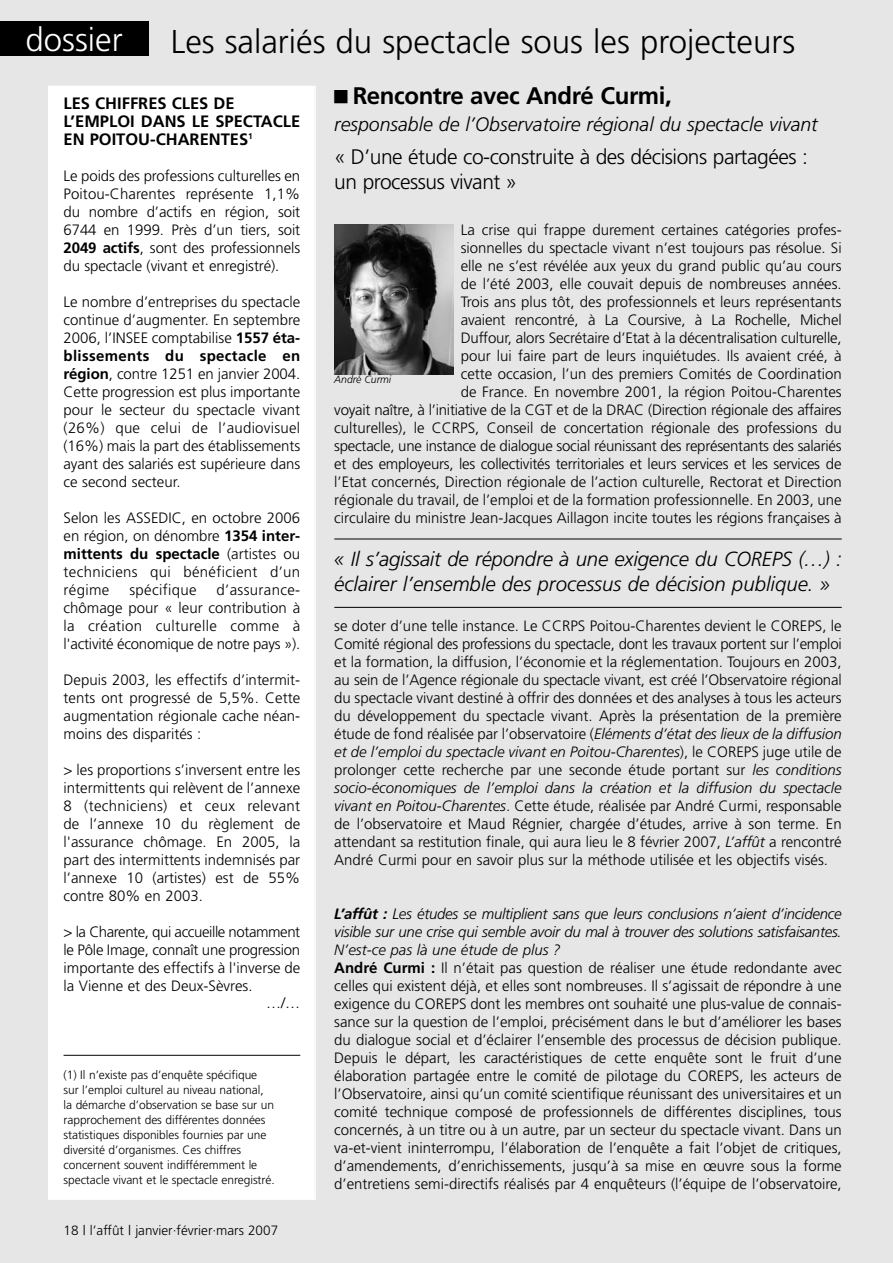
<style>
.page{position:relative;width:893px;height:1263px;background:#fff}
.page>*{position:absolute;margin:0;border:0;box-sizing:border-box;transform-origin:0 0}
.t1{font:300 33px "Frutiger";color:#000}
.t2{font:300 33px "Frutiger";color:#fff}
.t3{font:700 24px "Frutiger";letter-spacing:-.015em;color:#000}
.t4{font:300 21px/25.5px "Frutiger";letter-spacing:-.02em;color:#000}
.t5{font:italic 300 20.4px/24.5px "Frutiger";color:#000}
.t6{font:italic 300 19.5px "Frutiger";color:#000}
.t7{font:700 16.5px/18px "Frutiger";color:#000}
.t8{font:300 15px/18px "Frutiger";color:#000;text-align:justify}
.t9{font:300 15px "Frutiger";letter-spacing:-.03em;color:#000}
.t10{font:300 15px "Frutiger";letter-spacing:.02em;color:#000}
.t11{font:300 13.5px "Frutiger";color:#000}
.t12{font:300 12px/15px "Frutiger";letter-spacing:-.005em;color:#000}
.t13{font:italic 300 10.5px "Frutiger";letter-spacing:-.005em;color:#000}
.s1{font-weight:700}
.s2{font-style:italic}
.s3{font-weight:700;font-style:italic}
</style>
<div class="page">
<div style="left:0;top:1px;width:893px;height:1262px;background:#e6e6e6"></div>
<div style="left:0;top:22px;width:149px;height:34px;background:#000"></div>
<img style="left:334px;top:225px;width:119px;height:149px">
<hr style="left:334px;top:539px;width:508px;height:1px;background:#000">
<hr style="left:334px;top:607px;width:508px;height:1px;background:#000">
<div style="left:49px;top:87px;width:265px;height:1111px;background:#fff"></div>
<div style="left:48px;top:86px;width:268px;height:1114px;border:2px solid #fff"></div>
<hr style="left:64px;top:1055px;width:236px;height:1px;background:#000">
<h1 class="t2" style="left:26px;top:26px;width:99px">dossier</h1>
<h1 class="t1" style="left:171px;top:28px;width:626px">Les salariés du spectacle sous les projecteurs</h1>
<p class="t7" style="left:64px;top:95px;width:238px">LES CHIFFRES CLES DE<br>L’EMPLOI DANS LE SPECTACLE<br>EN POITOU-CHARENTES<sup>1</sup></p>
<p class="t8" style="left:64px;top:168px;width:238px">Le poids des professions culturelles en Poitou-Charentes représente 1,1% du nombre d’actifs en région, soit 6744 en 1999. Près d’un tiers, soit <span class="s1">2049 actifs</span>, sont des professionnels du spectacle (vivant et enregistré).</p>
<p class="t8" style="left:64px;top:294px;width:238px">Le nombre d’entreprises du spectacle continue d’augmenter. En septembre 2006, l’INSEE comptabilise <span class="s1">1557 éta&shy;blissements du spectacle en région</span>, contre 1251 en janvier 2004.<br>Cette progression est plus importante pour le secteur du spectacle vivant (26%) que celui de l’audiovisuel (16%) mais la part des établissements ayant des salariés est supérieure dans ce second secteur.</p>
<p class="t8" style="left:64px;top:510px;width:238px">Selon les ASSEDIC, en octobre 2006 en région, on dénombre <span class="s1">1354 inter&shy;mittents du spectacle</span> (artistes ou techniciens qui bénéficient d’un régime</p>
<p class="t10" style="left:129px;top:583px;width:69px">spécifique</p>
<p class="t8" style="left:64px;top:582px;width:238px;text-indent:153px">d’assurance&shy;chômage pour « leur contribution à la création culturelle comme à l'activité économique de notre pays »).</p>
<p class="t8" style="left:64px;top:672px;width:238px">Depuis 2003, les effectifs d’intermit&shy;tents ont progressé de 5,5%. Cette augmentation régionale cache néan&shy;moins des disparités :</p>
<p class="t8" style="left:64px;top:762px;width:238px">&gt; les proportions s’inversent entre les intermittents qui relèvent de l’annexe 8 (techniciens) et ceux relevant de l’annexe 10 du règlement de l'assurance chômage. En 2005, la part des intermittents indemnisés par l’annexe 10 (artistes) est de 55% contre 80% en 2003.</p>
<p class="t9" style="left:64px;top:925px;width:238px">&gt; la Charente, qui accueille notamment</p>
<p class="t8" style="left:64px;top:942px;width:238px">le Pôle Image, connaît une progression</p>
<p class="t8" style="left:64px;top:960px;width:238px">importante des effectifs à l'inverse de</p>
<p class="t8" style="left:64px;top:978px;width:190px">la Vienne et des Deux-Sèvres.</p>
<p class="t8" style="left:266px;top:995px;width:36px">…/…</p>
<p class="t12" style="left:64px;top:1068px;width:213px">(1) Il n’existe pas d’enquête spécifique sur l’emploi culturel au niveau national, la démarche d’observation se base sur un rapprochement des différentes données statistiques disponibles fournies par une diversité d’organismes. Ces chiffres concernent souvent indifféremment le spectacle vivant et le spectacle enregistré.</p>
<p class="t11" style="left:64px;top:1225px;width:216px">18 | l’affût | janvier·février·mars 2007</p>
<h2 class="t3" style="left:334px;top:86px;width:339px">■ Rencontre avec André Curmi,</h2>
<h3 class="t6" style="left:334px;top:116px;width:485px">responsable de l’Observatoire régional du spectacle vivant</h3>
<h3 class="t4" style="left:334px;top:145px;width:475px">« D’une étude co-construite à des décisions partagées : un processus vivant »</h3>
<p class="t8" style="left:334px;top:222px;width:509px;text-align:right">La crise qui frappe durement certaines catégories profes-<br>sionnelles du spectacle vivant n’est toujours pas résolue. Si<br>elle ne s’est révélée aux yeux du grand public qu’au cours<br>de l’été 2003, elle couvait depuis de nombreuses années.<br>Trois ans plus tôt, des professionnels et leurs représentants<br>avaient rencontré, à La Coursive, à La Rochelle, Michel<br>Duffour, alors Secrétaire d’Etat à la décentralisation culturelle,<br>pour lui faire part de leurs inquiétudes. Ils avaient créé, à<br>cette occasion, l’un des premiers Comités de Coordination<br>de France. En novembre 2001, la région Poitou-Charentes<br>voyait naître, à l’initiative de la CGT et de la DRAC (Direction régionale des affaires culturelles), le CCRPS, Conseil de concertation régionale des professions du spectacle, une instance de dialogue social réunissant des représentants des salariés et des employeurs, les collectivités territoriales et leurs services et les services de l’Etat concernés, Direction régionale de l’action culturelle, Rectorat et Direction régionale du travail, de l’emploi et de la formation professionnelle. En 2003, une circulaire du ministre Jean-Jacques Aillagon incite toutes les régions françaises à</p>
<p class="t13" style="left:334px;top:375px;width:58px">André Curmi</p>
<h3 class="t5" style="left:334px;top:548px;width:509px">« Il s’agissait de répondre à une exigence du COREPS (…) : éclairer l’ensemble des processus de décision publique. »</h3>
<p class="t8" style="left:334px;top:618px;width:509px">se doter d’une telle instance. Le CCRPS Poitou-Charentes devient le COREPS, le Comité régional des professions du spectacle, dont les travaux portent sur l’emploi et la formation, la diffusion, l’économie et la réglementation. Toujours en 2003, au sein de l’Agence régionale du spectacle vivant, est créé l’Observatoire régional du spectacle vivant destiné à offrir des données et des analyses à tous les acteurs du développement du spectacle vivant. Après la présentation de la première étude de fond réalisée par l’observatoire (<span class="s2">Eléments d’état des lieux de la diffusion et de l’emploi du spectacle vivant en Poitou-Charentes</span>), le COREPS juge utile de prolonger cette recherche par une seconde étude portant sur <span class="s2">les conditions socio-économiques de l’emploi dans la création et la diffusion du spectacle vivant en Poitou-Charentes</span>. Cette étude, réalisée par André Curmi, responsable de l’observatoire et Maud Régnier, chargée d’études, arrive à son terme. En attendant sa restitution finale, qui aura lieu le 8 février 2007, <span class="s2">L’affût</span> a rencontré André Curmi pour en savoir plus sur la méthode utilisée et les objectifs visés.</p>
<p class="t8" style="left:334px;top:906px;width:509px;text-align:left"><span class="s3">L’affût :</span> <span class="s2">Les études se multiplient sans que leurs conclusions n’aient d’incidence visible sur une crise qui semble avoir du mal à trouver des solutions satisfaisantes.<br>N’est-ce pas là une étude de plus ?<br></span><span class="s1">André Curmi :</span> Il n’était pas question de réaliser une étude redondante avec celles qui existent déjà, et elles sont nombreuses. Il s’agissait de répondre à une exigence du COREPS dont les membres ont souhaité une plus-value de connais&shy;sance sur la question de l’emploi, précisément dans le but d’améliorer les bases du dialogue social et d’éclairer l’ensemble des processus de décision publique.<br>Depuis le départ, les caractéristiques de cette enquête sont le fruit d’une élaboration partagée entre le comité de pilotage du COREPS, les acteurs de l’Observatoire, ainsi qu’un comité scientifique réunissant des universitaires et un comité technique composé de professionnels de différentes disciplines, tous concernés, à un titre ou à un autre, par un secteur du spectacle vivant. Dans un va-et-vient ininterrompu, l’élaboration de l’enquête a fait l’objet de critiques, d’amendements, d’enrichissements, jusqu’à sa mise en œuvre sous la forme d’entretiens semi-directifs réalisés par 4 enquêteurs (l’équipe de l’observatoire,</p>
</div>
